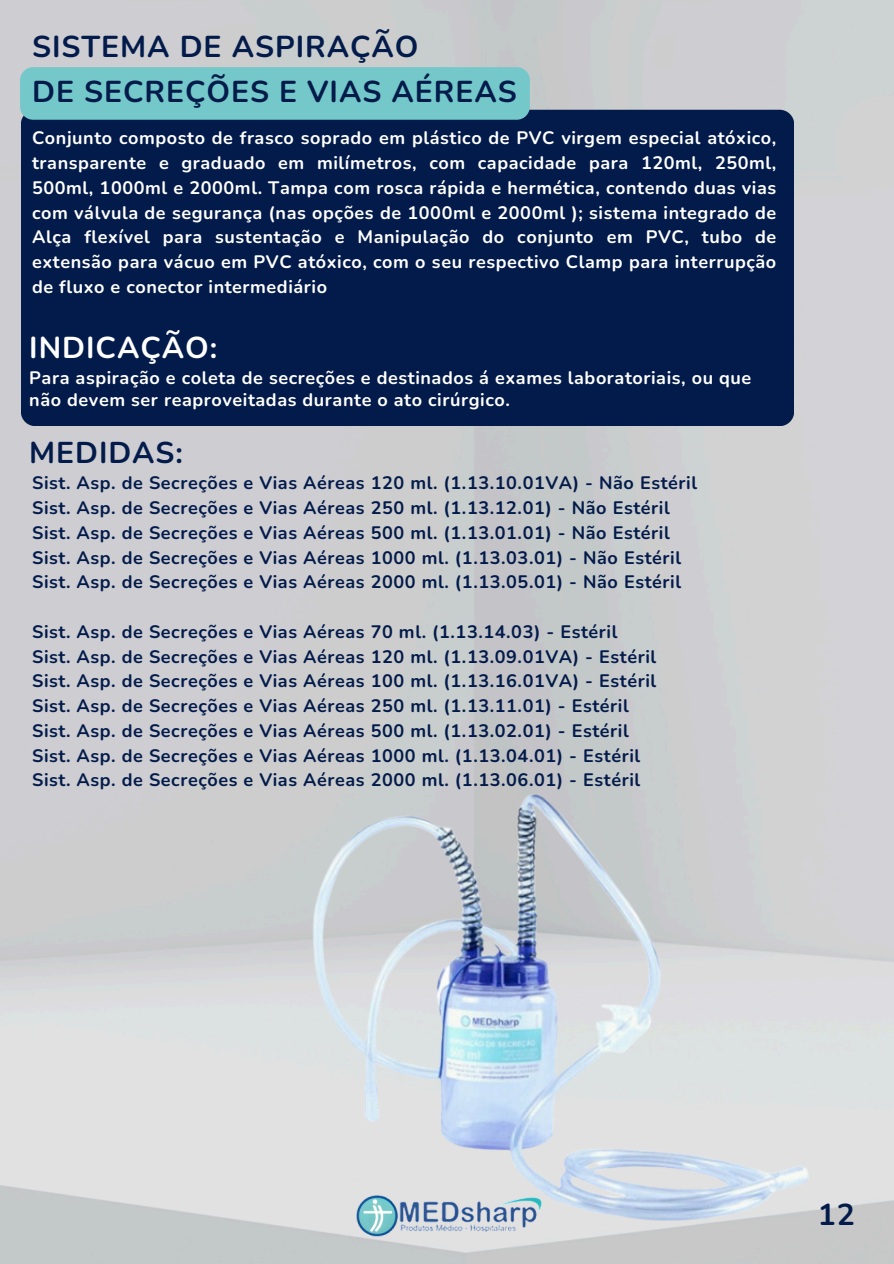
<style>
.page{position:relative;width:894px;height:1264px;background:#fff}
.page>*{position:absolute;margin:0;border:0;box-sizing:border-box;transform-origin:0 0}
.t1{font:700 30.15px "Nunito";letter-spacing:.03em;color:#031b4a}
.t2{font:700 30.15px "Nunito";letter-spacing:.03em;color:#fff}
.t3{font:700 30px "Nunito";letter-spacing:.03em;color:#031b4a}
.t4{font:700 18px "Nunito";letter-spacing:.03em;color:#031b4a}
.t5{font:700 18px/24.8px "Nunito";letter-spacing:.03em;color:#fff;text-align:justify}
</style>
<div class="page">
<img style="left:0;top:0;width:893px;height:1263px">
<img style="left:294px;top:748px;width:534px;height:515px">
<img style="left:341px;top:1110px;width:211px;height:153px">
<div style="left:21px;top:110px;width:772px;height:316px;background:#031b4a;border-radius:15px"></div>
<div style="left:20px;top:67px;width:509px;height:53px;background:#74c8ca"></div>
<h1 class="t1" style="left:32px;top:26px;width:388px">SISTEMA DE ASPIRAÇÃO</h1>
<h1 class="t1" style="left:32px;top:72px;width:486px">DE SECREÇÕES E VIAS AÉREAS</h1>
<p class="t5" style="left:32px;top:126px;width:745px">Conjunto composto de frasco soprado em plástico de PVC virgem especial atóxico, transparente e graduado em milímetros, com capacidade para 120ml, 250ml, 500ml, 1000ml e 2000ml. Tampa com rosca rápida e hermética, contendo duas vias com válvula de segurança (nas opções de 1000ml e 2000ml ); sistema integrado de Alça flexível para sustentação e Manipulação do conjunto em PVC, tubo de extensão para vácuo em PVC atóxico, com o seu respectivo Clamp para interrupção de fluxo e conector intermediário</p>
<p class="t2" style="left:29px;top:327px;width:189px">INDICAÇÃO:</p>
<p class="t5" style="left:29px;top:367px;width:723px;line-height:21.3px">Para aspiração e coleta de secreções e destinados á exames laboratoriais, ou que não devem ser reaproveitadas durante o ato cirúrgico.</p>
<p class="t3" style="left:29px;top:432px;width:155px">MEDIDAS:</p>
<h1 class="t4" style="left:32px;top:471px;width:666px">Sist. Asp. de Secreções e Vias Aéreas 120 ml. (1.13.10.01VA) - Não Estéril</h1>
<p class="t4" style="left:32px;top:496px;width:639px">Sist. Asp. de Secreções e Vias Aéreas 250 ml. (1.13.12.01) - Não Estéril</p>
<h1 class="t4" style="left:32px;top:520px;width:639px">Sist. Asp. de Secreções e Vias Aéreas 500 ml. (1.13.01.01) - Não Estéril</h1>
<p class="t4" style="left:32px;top:545px;width:650px">Sist. Asp. de Secreções e Vias Aéreas 1000 ml. (1.13.03.01) - Não Estéril</p>
<p class="t4" style="left:32px;top:570px;width:650px">Sist. Asp. de Secreções e Vias Aéreas 2000 ml. (1.13.05.01) - Não Estéril</p>
<p class="t4" style="left:32px;top:619px;width:586px">Sist. Asp. de Secreções e Vias Aéreas 70 ml. (1.13.14.03) - Estéril</p>
<p class="t4" style="left:32px;top:644px;width:625px">Sist. Asp. de Secreções e Vias Aéreas 120 ml. (1.13.09.01VA) - Estéril</p>
<p class="t4" style="left:32px;top:669px;width:625px">Sist. Asp. de Secreções e Vias Aéreas 100 ml. (1.13.16.01VA) - Estéril</p>
<p class="t4" style="left:32px;top:694px;width:598px">Sist. Asp. de Secreções e Vias Aéreas 250 ml. (1.13.11.01) - Estéril</p>
<p class="t4" style="left:32px;top:718px;width:598px">Sist. Asp. de Secreções e Vias Aéreas 500 ml. (1.13.02.01) - Estéril</p>
<p class="t4" style="left:32px;top:743px;width:609px">Sist. Asp. de Secreções e Vias Aéreas 1000 ml. (1.13.04.01) - Estéril</p>
<p class="t4" style="left:32px;top:768px;width:609px">Sist. Asp. de Secreções e Vias Aéreas 2000 ml. (1.13.06.01) - Estéril</p>
<p class="t1" style="left:817px;top:1194px;width:39px">12</p>
</div>
